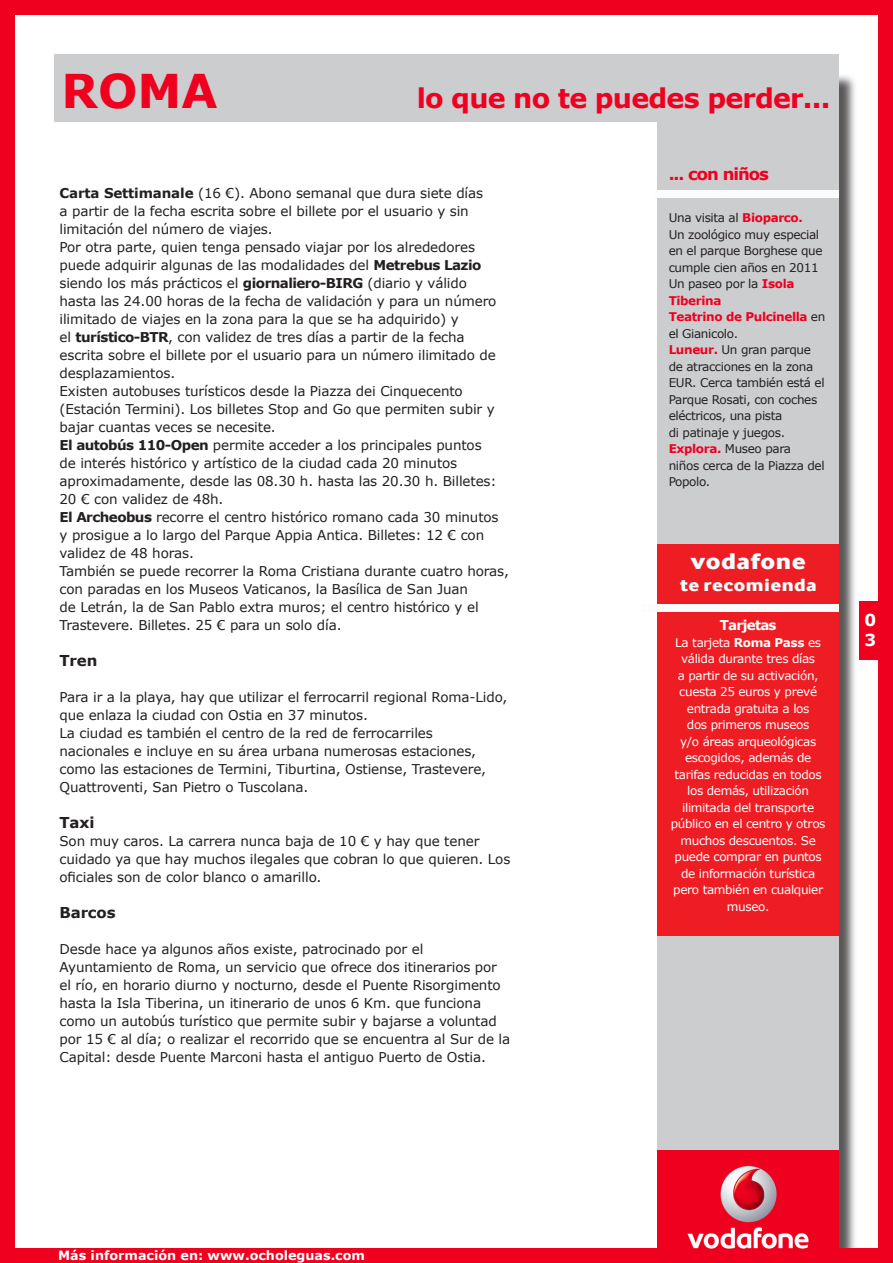
<style>
.page{position:relative;width:893px;height:1263px;background:#fff}
.page>*{position:absolute;margin:0;border:0;box-sizing:border-box;transform-origin:0 0}
.tit_31pt{font:700 46.5px "Verdana";color:#ef001f}
.tit_31pt-2{font:700 27px "Verdana";letter-spacing:-.03em;color:#ef001f}
.t1{font:22.95px "Vodafone Ex B";letter-spacing:.02em;color:#efffff;scale:1.18 1}
.t2{font:17.85px "Vodafone Ex B";letter-spacing:.02em;color:#efffff;scale:1.18 1}
.t3{font:700 16.5px "Verdana";letter-spacing:-.06em;color:#ef001f}
.t4{font:700 16.5px "Verdana";color:#fff}
.tit_10pt{font:700 15px "Verdana";letter-spacing:-.01em;color:#231f20}
.t5{font:13.5px/18px "Verdana";letter-spacing:-.01em;color:#231f20}
.t6{font:700 13.5px "Verdana";letter-spacing:-.06em;color:#fff}
.t7{font:700 12.75px "Verdana";color:#fff}
.t8{font:12px/16.5px "Verdana";letter-spacing:-.03em;color:#fff;text-align:center}
.tex_gen_lateral{font:12px/16.5px "Verdana";letter-spacing:-.03em;color:#231f20}
.tex_gen_lateral-2{font:700 12px/16.5px "Verdana";letter-spacing:-.03em;color:#ef001f}
.s1{font-weight:700}
.s2{font-weight:700;color:#ef001f}
.s3{font-weight:400;color:#231f20}
</style>
<div class="page">
<div style="left:54px;top:54px;width:785px;height:68px;background:#cccdcf"></div>
<div style="left:660px;top:73px;width:198px;height:1190px;background:#231f20;opacity:.75"></div>
<div style="left:658px;top:71px;width:181px;height:1192px;background:#cccdcf"></div>
<div style="left:656px;top:191px;width:183px;height:7px;background:#fcfcfc"></div>
<div style="left:0;top:1248px;width:893px;height:15px;background:#ef001f"></div>
<div style="left:0;top:0;width:893px;height:14px;background:#ef001f"></div>
<div style="left:0;top:0;width:14px;height:1263px;background:#ef001f"></div>
<div style="left:878px;top:0;width:15px;height:1263px;background:#ef001f"></div>
<div style="left:859px;top:601px;width:23px;height:59px;background:#ef001f"></div>
<div style="left:658px;top:544px;width:181px;height:392px;background:#ed1d23"></div>
<div style="left:642px;top:605px;width:197px;height:7px;background:#fcfcfc"></div>
<img style="left:658px;top:1150px;width:181px;height:99px">
<p class="tit_31pt" style="left:62px;top:61px;width:158px">ROMA</p>
<p class="tit_31pt-2" style="left:417px;top:81px;width:415px">lo que no te puedes perder...</p>
<p class="t5" style="left:60px;top:184px;width:425px"><span class="s1">Carta Settimanale</span> (16 €). Abono semanal que dura siete días a partir de la fecha escrita sobre el billete por el usuario y sin limitación del número de viajes.</p>
<p class="t5" style="left:60px;top:238px;width:438px">Por otra parte, quien tenga pensado viajar por los alrededores puede adquirir algunas de las modalidades del <span class="s1">Metrebus Lazio </span>siendo los más prácticos el <span class="s1">giornaliero-BIRG</span> (diario y válido hasta las 24.00 horas de la fecha de validación y para un número ilimitado de viajes en la zona para la que se ha adquirido) y<br>el <span class="s1">turístico-BTR</span>, con validez de tres días a partir de la fecha escrita sobre el billete por el usuario para un número ilimitado de desplazamientos.</p>
<p class="t5" style="left:60px;top:382px;width:437px">Existen autobuses turísticos desde la Piazza dei Cinquecento (Estación Termini). Los billetes Stop and Go que permiten subir y bajar cuantas veces se necesite.</p>
<p class="t5" style="left:60px;top:436px;width:439px"><span class="s1">El autobús 110-Open</span> permite acceder a los principales puntos de interés histórico y artístico de la ciudad cada 20 minutos aproximadamente, desde las 08.30 h. hasta las 20.30 h. Billetes:<br>20 € con validez de 48h.</p>
<p class="t5" style="left:60px;top:508px;width:441px"><span class="s1">El Archeobus</span> recorre el centro histórico romano cada 30 minutos y prosigue a lo largo del Parque Appia Antica. Billetes: 12 € con validez de 48 horas.</p>
<p class="t5" style="left:60px;top:562px;width:451px">También se puede recorrer la Roma Cristiana durante cuatro horas, con paradas en los Museos Vaticanos, la Basílica de San Juan<br>de Letrán, la de San Pablo extra muros; el centro histórico y el Trastevere. Billetes. 25 € para un solo día.</p>
<p class="tit_10pt" style="left:60px;top:651px;width:39px">Tren</p>
<p class="t5" style="left:60px;top:688px;width:449px">Para ir a la playa, hay que utilizar el ferrocarril regional Roma-Lido, que enlaza la ciudad con Ostia en 37 minutos.</p>
<p class="t5" style="left:60px;top:724px;width:428px">La ciudad es también el centro de la red de ferrocarriles nacionales e incluye en su área urbana numerosas estaciones, como las estaciones de Termini, Tiburtina, Ostiense, Trastevere, Quattroventi, San Pietro o Tuscolana.</p>
<p class="tit_10pt" style="left:60px;top:813px;width:36px">Taxi</p>
<p class="t5" style="left:60px;top:832px;width:452px">Son muy caros. La carrera nunca baja de 10 € y hay que tener cuidado ya que hay muchos ilegales que cobran lo que quieren. Los oficiales son de color blanco o amarillo.</p>
<p class="tit_10pt" style="left:60px;top:903px;width:58px">Barcos</p>
<p class="t5" style="left:60px;top:940px;width:452px">Desde hace ya algunos años existe, patrocinado por el Ayuntamiento de Roma, un servicio que ofrece dos itinerarios por el río, en horario diurno y nocturno, desde el Puente Risorgimento hasta la Isla Tiberina, un itinerario de unos 6 Km. que funciona como un autobús turístico que permite subir y bajarse a voluntad por 15 € al día; o realizar el recorrido que se encuentra al Sur de la Capital: desde Puente Marconi hasta el antiguo Puerto de Ostia.</p>
<p class="t3" style="left:669px;top:163px;width:102px">... con niños</p>
<p class="tex_gen_lateral" style="left:669px;top:210px;width:136px">Una visita al <span class="s2">Bioparco.</span></p>
<p class="tex_gen_lateral" style="left:669px;top:226px;width:155px">Un zoológico muy especial en el parque Borghese que cumple cien años en 2011</p>
<p class="tex_gen_lateral-2" style="left:669px;top:275px;width:127px"><span class="s3">Un paseo por la</span> Isola<br>Tiberina</p>
<p class="tex_gen_lateral-2" style="left:669px;top:308px;width:158px">Teatrino de Pulcinella <span class="s3">en el Gianicolo.</span></p>
<p class="tex_gen_lateral" style="left:669px;top:342px;width:157px"><span class="s2">Luneur.</span> Un gran parque de atracciones en la zona<br>EUR. Cerca también está el<br>Parque Rosati, con coches eléctricos, una pista</p>
<p class="tex_gen_lateral" style="left:669px;top:424px;width:118px">di patinaje y juegos.</p>
<p class="tex_gen_lateral" style="left:669px;top:441px;width:157px"><span class="s2">Explora.</span> Museo para niños cerca de la Piazza del<br>Popolo.</p>
<p class="t1" style="left:691px;top:547px;width:99px">vodafone</p>
<p class="t2" style="left:680px;top:574px;width:117px">te recomienda</p>
<p class="t6" style="left:720px;top:616px;width:58px">Tarjetas</p>
<p class="t8" style="left:671px;top:634px;width:156px">La tarjeta <span class="s1">Roma Pass</span> es válida durante tres días<br>a partir de su activación, cuesta 25 euros y prevé entrada gratuita a los<br>dos primeros museos<br>y/o áreas arqueológicas escogidos, además de tarifas reducidas en todos los demás, utilización ilimitada del transporte público en el centro y otros muchos descuentos. Se puede comprar en puntos de información turística pero también en cualquier museo.</p>
<p class="t4" style="left:865px;top:609px;width:13px">0</p>
<p class="t4" style="left:865px;top:629px;width:13px">3</p>
<p class="t7" style="left:58px;top:1247px;width:308px">Más información en: www.ocholeguas.com</p>
</div>
